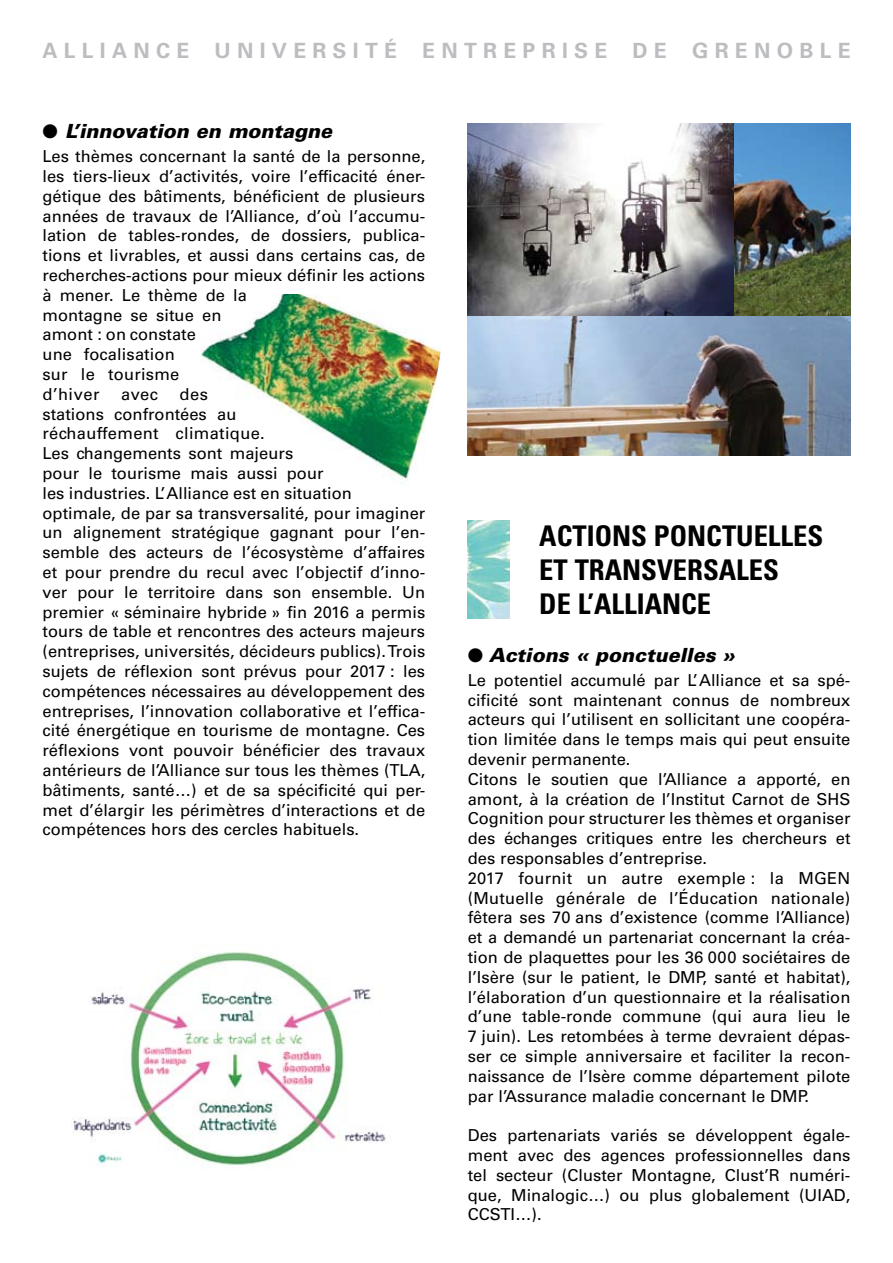
<style>
.page{position:relative;width:893px;height:1263px;background:#fff}
.page>*{position:absolute;margin:0;border:0;box-sizing:border-box;transform-origin:0 0}
.t1{font:700 condensed 28.5px/34.2px "Univers LT Std";color:#000}
.t2{font:700 21px "Univers LT Std";letter-spacing:.3em;color:#bcbdc0}
.t3{font:italic 900 19.5px "Univers LT Std";color:#000}
.t4{font:16.5px/19.8px "Univers LT Std";color:#000}
</style>
<div class="page">
<img style="left:468px;top:521px;width:41px;height:97px">
<img style="left:201px;top:295px;width:240px;height:190px">
<img style="left:733px;top:123px;width:117px;height:194px">
<img style="left:468px;top:123px;width:265px;height:194px">
<img style="left:468px;top:317px;width:382px;height:138px">
<img style="left:72px;top:952px;width:314px;height:214px">
<p class="t2" style="left:43px;top:38px;width:809px">ALLIANCE UNIVERSITÉ ENTREPRISE DE GRENOBLE</p>
<p class="t3" style="left:43px;top:119px;width:291px">● L’innovation en montagne</p>
<p class="t4" style="left:43px;top:147px;width:384px">Les thèmes concernant la santé de la personne, les tiers-lieux d’activités, voire l’efficacité éner&shy;gétique des bâtiments, bénéficient de plusieurs années de travaux de l’Alliance, d’où l’accumu&shy;lation de tables-rondes, de dossiers, publica&shy;tions et livrables, et aussi dans certains cas, de recherches-actions pour mieux définir les actions à mener. Le thème de la<br>montagne se situe en<br>amont : on constate<br>une focalisation<br>sur le tourisme<br>d’hiver</p>
<p class="t4" style="left:43px;top:384px;width:384px;text-indent:137px">des<br>stations confrontées au<br>réchauffement climatique.<br>Les changements sont majeurs<br>pour le tourisme mais aussi pour<br>les industries. L’ Alliance est en situation optimale, de par sa transversalité, pour imaginer un alignement stratégique gagnant pour l’en&shy;semble des acteurs de l’écosystème d’affaires et pour prendre du recul avec l’objectif d’inno&shy;ver pour le territoire dans son ensemble. Un premier « séminaire hybride » fin 2016 a permis tours de table et rencontres des acteurs majeurs (entreprises, universités, décideurs publics). Trois sujets de réflexion sont prévus pour 2017 : les compétences nécessaires au développement des entreprises, l’innovation collaborative et l’effica&shy;cité énergétique en tourisme de montagne. Ces réflexions vont pouvoir bénéficier des travaux antérieurs de l’Alliance sur tous les thèmes (TLA, bâtiments, santé…) et de sa spécificité qui per&shy;met d’élargir les périmètres d’interactions et de compétences hors des cercles habituels.</p>
<p class="t4" style="left:121px;top:384px;width:39px">avec</p>
<h1 class="t1" style="left:539px;top:519px;width:286px">ACTIONS PONCTUELLES<br>ET TRANSVERSALES<br>DE L’ALLIANCE</h1>
<p class="t3" style="left:468px;top:642px;width:269px">● Actions « ponctuelles »</p>
<p class="t4" style="left:468px;top:670px;width:384px">Le potentiel accumulé par L’ Alliance et sa spé&shy;cificité sont maintenant connus de nombreux acteurs qui l’utilisent en sollicitant une coopéra&shy;tion limitée dans le temps mais qui peut ensuite devenir permanente.<br>Citons le soutien que l’Alliance a apporté, en amont, à la création de l’I nstitut Carnot de SHS Cognition pour structurer les thèmes et organiser des échanges critiques entre les chercheurs et des responsables d’entreprise.<br>2017 fournit un autre exemple : la MGEN (M utuelle générale de l’Éducation nationale) fêtera ses 70 ans d’existence (comme l’Alliance) et a demandé un partenariat concernant la créa&shy;tion de plaquettes pour les 36 000 sociétaires de l’Isère (sur le patient, le DM P, santé et habitat), l’élaboration d’un questionnaire et la réalisation d’une table-ronde commune (qui aura lieu le 7 juin). Les retombées à terme devraient dépas&shy;ser ce simple anniversaire et faciliter la recon&shy;naissance de l’Isère comme département pilote par l’Assurance maladie concernant le DM P.</p>
<p class="t4" style="left:468px;top:1125px;width:384px;text-align:justify">Des partenariats variés se développent égale&shy;ment avec des agences professionnelles dans tel secteur (Cluster Montagne, Clust’R numéri&shy;que, M inalogic…) ou plus globalement (UIAD, CCSTI …).</p>
</div>
